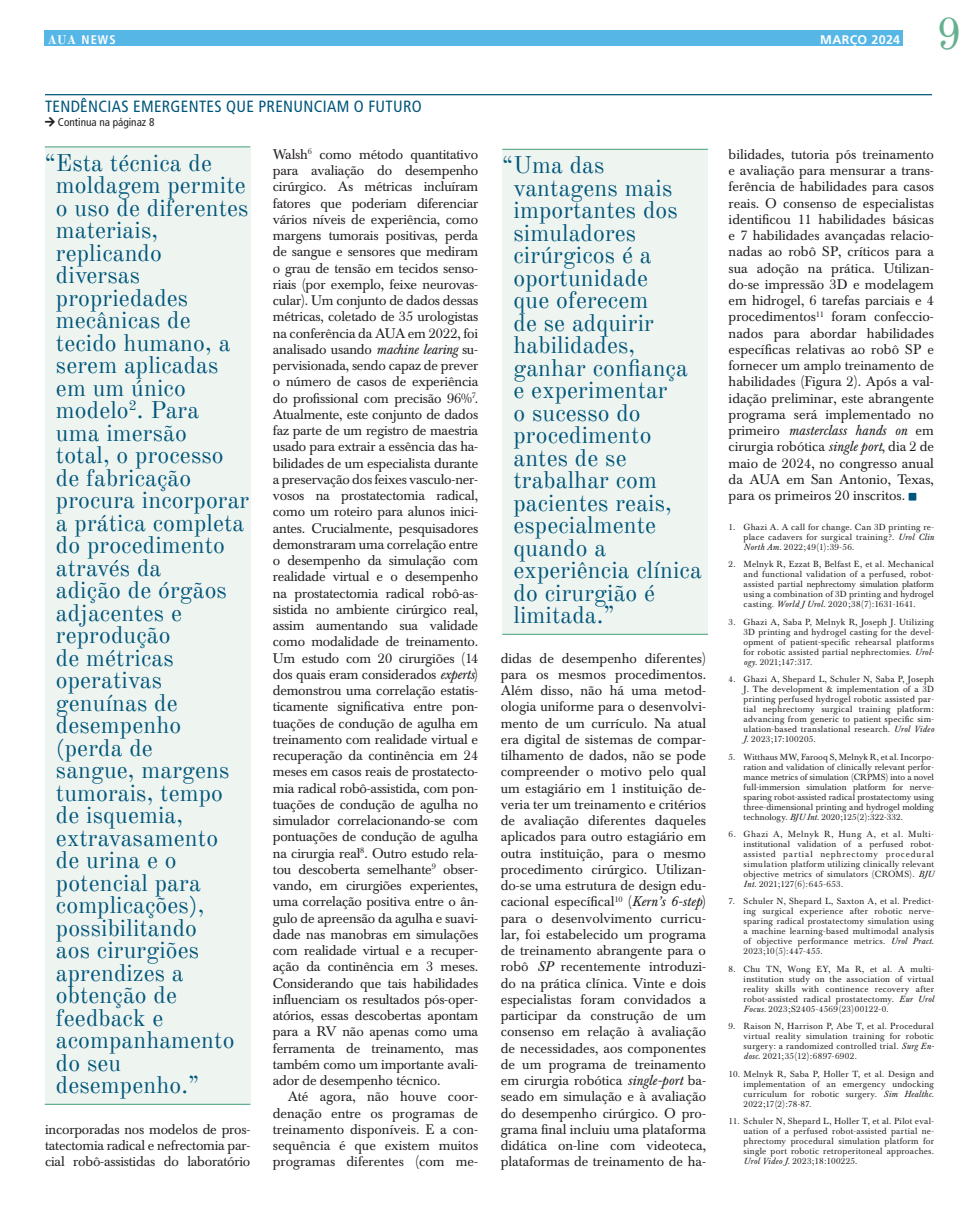
<style>
.page{position:relative;width:979px;height:1215px;background:#fff}
.page>*{position:absolute;margin:0;border:0;box-sizing:border-box;transform-origin:0 0}
.t1{font:45px "Old Standard TT";color:#65b18f}
.Quote_Callout{font:23.75px/22.5px "Old Standard TT";letter-spacing:.005em;color:#00567a}
.Continuation{font:condensed 16.25px "Frutiger LT Pro";letter-spacing:.02em;color:#00567a}
.Paragraph{font:13.75px/16.2px "Baskerville BE";color:#231f20;text-align:justify}
.t2{font:700 12.5px "Frutiger LT Pro";letter-spacing:.025em;color:#fff}
.t3{font:700 condensed 12.5px "Frutiger LT Pro";color:#fff}
.t4{font:condensed 11.25px "Frutiger LT Pro";color:#231f20}
.t5{font:8.75px/10px "Baskerville BE";letter-spacing:.03em;color:#231f20;text-align:justify}
.s1{font-family:"Old Standard TT";font-stretch:normal}
.s2{font-style:italic}
</style>
<div class="page">
<div style="left:45px;top:31px;width:858px;height:15px;background:#56b7e7"></div>
<div style="left:45px;top:147px;width:205px;height:957px;background:#eef4f0"></div>
<hr style="left:45px;top:1104px;width:205px;height:1px;background:#65b18f">
<hr style="left:45px;top:146px;width:205px;height:2px;background:#65b18f">
<div style="left:502px;top:149px;width:206px;height:485px;background:#eef4f0"></div>
<hr style="left:502px;top:634px;width:206px;height:1px;background:#65b18f">
<hr style="left:502px;top:149px;width:206px;height:1px;background:#65b18f">
<hr style="left:45px;top:94px;width:887px;height:1px;background:#00567a">
<p class="t3" style="left:48px;top:32px;width:70px"><span class="s1">AUA</span> NEWS</p>
<p class="t2" style="left:820px;top:32px;width:81px">MARÇO 2024</p>
<p class="Continuation" style="left:45px;top:97px;width:378px">TENDÊNCIAS EMERGENTES QUE PRENUNCIAM O FUTURO</p>
<p class="t4" style="left:45px;top:115px;width:111px">□▼ Continua na páginaz 8</p>
<h1 class="t1" style="left:936px;top:0;width:28px">9</h1>
<p class="Paragraph" style="left:273px;top:146px;width:207px">Walsh<sup>6</sup> como método quantitativo para avaliação do desempenho cirúrgico. As métricas incluíram fatores que poderiam diferenciar vários níveis de experiência, como margens tumorais positivas, perda de sangue e sensores que mediram o grau de tensão em tecidos senso&shy;riais (por exemplo, feixe neurovas&shy;cular). Um conjunto de dados dessas métricas, coletado de 35 urologistas na conferência da AUA em 2022, foi analisado usando <span class="s2">machine learing</span> su&shy;pervisionada, sendo capaz de prever o número de casos de experiência do profissional com precisão 96%<sup>7</sup>.<br>Atualmente, este conjunto de dados faz parte de um registro de maestria usado para extrair a essência das ha&shy;bilidades de um especialista durante a preservação dos feixes vasculo-ner&shy;vosos na prostatectomia radical, como um roteiro para alunos inici&shy;antes. Crucialmente, pesquisadores demonstraram uma correlação entre o desempenho da simulação com realidade virtual e o desempenho na prostatectomia radical robô-as&shy;sistida no ambiente cirúrgico real, assim aumentando sua validade como modalidade de treinamento.<br>Um estudo com 20 cirurgiões (14 dos quais eram considerados <span class="s2">experts</span>) demonstrou uma correlação estatis&shy;ticamente significativa entre pon&shy;tuações de condução de agulha em treinamento com realidade virtual e recuperação da continência em 24 meses em casos reais de prostatecto&shy;mia radical robô-assistida, com pon&shy;tuações de condução de agulha no simulador correlacionando-se com pontuações de condução de agulha na cirurgia real<sup>8</sup>. Outro estudo rela&shy;tou descoberta semelhante<sup>9</sup> obser&shy;vando, em cirurgiões experientes, uma correlação positiva entre o ân&shy;gulo de apreensão da agulha e suavi&shy;dade nas manobras em simulações com realidade virtual e a recuper&shy;ação da continência em 3 meses.<br>Considerando que tais habilidades influenciam os resultados pós-oper&shy;atórios, essas descobertas apontam para a RV não apenas como uma ferramenta de treinamento, mas também como um importante avali&shy;ador de desempenho técnico.</p>
<p class="Paragraph" style="left:273px;top:1089px;width:207px;text-indent:15px">Até agora, não houve coor&shy;denação entre os programas de treinamento disponíveis. E a con&shy;sequência é que existem muitos programas diferentes (com me-</p>
<p class="Quote_Callout" style="left:56px;top:150px;width:195px;text-indent:-11px">“Esta técnica de moldagem permite o uso de diferentes materiais, replicando diversas propriedades mecânicas de tecido humano, a serem aplicadas em um único modelo<sup>2</sup>. Para<br>uma imersão<br>total, o processo de fabricação procura incorporar a prática completa do procedimento através da<br>adição de órgãos adjacentes e reprodução<br>de métricas operativas genuínas de desempenho (perda de<br>sangue, margens tumorais, tempo de isquemia, extravasamento<br>de urina e o potencial para complicações), possibilitando<br>aos cirurgiões aprendizes a obtenção de feedback e acompanhamento do seu desempenho.”</p>
<p class="Quote_Callout" style="left:513px;top:152px;width:190px;text-indent:-11px">“Uma das vantagens mais importantes dos simuladores cirúrgicos é a oportunidade<br>que oferecem<br>de se adquirir habilidades, ganhar confiança e experimentar<br>o sucesso do procedimento antes de se trabalhar com pacientes reais, especialmente quando a experiência clínica do cirurgião é limitada.”</p>
<p class="Paragraph" style="left:501px;top:650px;width:207px">didas de desempenho diferentes) para os mesmos procedimentos.<br>Além disso, não há uma metod&shy;ologia uniforme para o desenvolvi&shy;mento de um currículo. Na atual era digital de sistemas de compar&shy;tilhamento de dados, não se pode compreender o motivo pelo qual um estagiário em 1 instituição de&shy;veria ter um treinamento e critérios de avaliação diferentes daqueles aplicados para outro estagiário em outra instituição, para o mesmo procedimento cirúrgico. Utilizan&shy;do-se uma estrutura de design edu&shy;cacional específical<sup>10</sup> (<span class="s2">Kern’s 6-step</span>) para o desenvolvimento curricu&shy;lar, foi estabelecido um programa de treinamento abrangente para o robô <span class="s2">SP</span> recentemente introduzi&shy;do na prática clínica. Vinte e dois especialistas foram convidados a participar da construção de um consenso em relação à avaliação de necessidades, aos componentes de um programa de treinamento em cirurgia robótica <span class="s2">single-port</span> ba&shy;seado em simulação e à avaliação do desempenho cirúrgico. O pro&shy;grama final incluiu uma plataforma didática on-line com videoteca, plataformas de treinamento de ha-</p>
<p class="Paragraph" style="left:45px;top:1121px;width:207px">incorporadas nos modelos de pros&shy;tatectomia radical e nefrectomia par&shy;cial robô-assistidas do laboratório</p>
<p class="Paragraph" style="left:728px;top:146px;width:207px">bilidades, tutoria pós treinamento e avaliação para mensurar a trans&shy;ferência de habilidades para casos reais. O consenso de especialistas identificou 11 habilidades básicas e 7 habilidades avançadas relacio&shy;nadas ao robô SP, críticos para a sua adoção na prática. Utilizan&shy;do-se impressão 3D e modelagem em hidrogel, 6 tarefas parciais e 4 procedimentos<sup>11</sup> foram confeccio&shy;nados para abordar habilidades específicas relativas ao robô SP e fornecer um amplo treinamento de habilidades (Figura 2). Após a val&shy;idação preliminar, este abrangente programa será implementado no primeiro <span class="s2">masterclass hands on</span> em cirurgia robótica <span class="s2">single port</span>, dia 2 de maio de 2024, no congresso anual da AUA em San Antonio, Texas, para os primeiros 20 inscritos.</p>
<p class="t5" style="left:743px;top:522px;width:192px;text-indent:-15px">1. Ghazi A. A call for change. Can 3D printing re&shy;place cadavers for surgical training?. <span class="s2">Urol Clin North Am</span>. 2022;49(1):39-56.</p>
<p class="t5" style="left:743px;top:559px;width:192px;text-indent:-15px">2. Melnyk R, Ezzat B, Belfast E, et al. Mechanical and functional validation of a perfused, robot&shy;assisted partial nephrectomy simulation platform using a combination of 3D printing and hydrogel casting. <span class="s2">World J Urol</span>. 2020;38(7):1631-1641.</p>
<p class="t5" style="left:743px;top:617px;width:192px;text-indent:-15px">3. Ghazi A, Saba P, Melnyk R, Joseph J. Utilizing 3D printing and hydrogel casting for the devel&shy;opment of patient-specific rehearsal platforms for robotic assisted partial nephrectomies. <span class="s2">Urol&shy;ogy</span>. 2021;147:317.</p>
<p class="t5" style="left:743px;top:674px;width:192px;text-indent:-15px">4. Ghazi A, Shepard L, Schuler N, Saba P, Joseph J. The development &amp; implementation of a 3D printing perfused hydrogel robotic assisted par&shy;tial nephrectomy surgical training platform: advancing from generic to patient specific sim&shy;ulation-based translational research. <span class="s2">Urol Video J</span>. 2023;17:100205.</p>
<p class="t5" style="left:743px;top:752px;width:192px;text-indent:-15px">5. Witthaus MW, Farooq S, Melnyk R, et al. Incorpo&shy;ration and validation of clinically relevant perfor&shy;mance metrics of simulation (CRPMS) into a novel full-immersion simulation platform for nerve&shy;sparing robot-assisted radical prostatectomy using three-dimensional printing and hydrogel molding technology. <span class="s2">BJU Int</span>. 2020;125(2):322-332.</p>
<p class="t5" style="left:743px;top:829px;width:192px;text-indent:-15px">6. Ghazi A, Melnyk R, Hung A, et al. Multi&shy;institutional validation of a perfused robot&shy;assisted partial nephrectomy procedural simulation platform utilizing clinically relevant objective metrics of simulators (CROMS). <span class="s2">BJU Int</span>. 2021;127(6):645-653.</p>
<p class="t5" style="left:743px;top:897px;width:192px;text-indent:-15px">7. Schuler N, Shepard L, Saxton A, et al. Predict&shy;ing surgical experience after robotic nerve&shy;sparing radical prostatectomy simulation using a machine learning-based multimodal analysis of objective performance metrics. <span class="s2">Urol Pract</span>.<br>2023;10(5):447-455.</p>
<p class="t5" style="left:743px;top:964px;width:192px;text-indent:-15px">8. Chu TN, Wong EY, Ma R, et al. A multi&shy;institution study on the association of virtual reality skills with continence recovery after robot-assisted radical prostatectomy. <span class="s2">Eur Urol Focus.</span> 2023;S2405-4569(23)00122-0.</p>
<p class="t5" style="left:743px;top:1021px;width:192px;text-indent:-15px">9. Raison N, Harrison P, Abe T, et al. Procedural virtual reality simulation training for robotic surgery: a randomized controlled trial. <span class="s2">Surg En&shy;dosc</span>. 2021;35(12):6897-6902.</p>
<p class="t5" style="left:743px;top:1069px;width:192px;text-indent:-15px">10. Melnyk R, Saba P, Holler T, et al. Design and implementation of an emergency undocking curriculum for robotic surgery. <span class="s2">Sim Healthc</span>.<br>2022;17(2):78-87.</p>
<p class="t5" style="left:743px;top:1116px;width:192px;text-indent:-15px">11. Schuler N, Shepard L, Holler T, et al. Pilot eval&shy;uation of a perfused robot-assisted partial ne&shy;phrectomy procedural simulation platform for single port robotic retroperitoneal approaches.<br><span class="s2">Urol Video J</span>. 2023;18:100225.</p>
</div>
